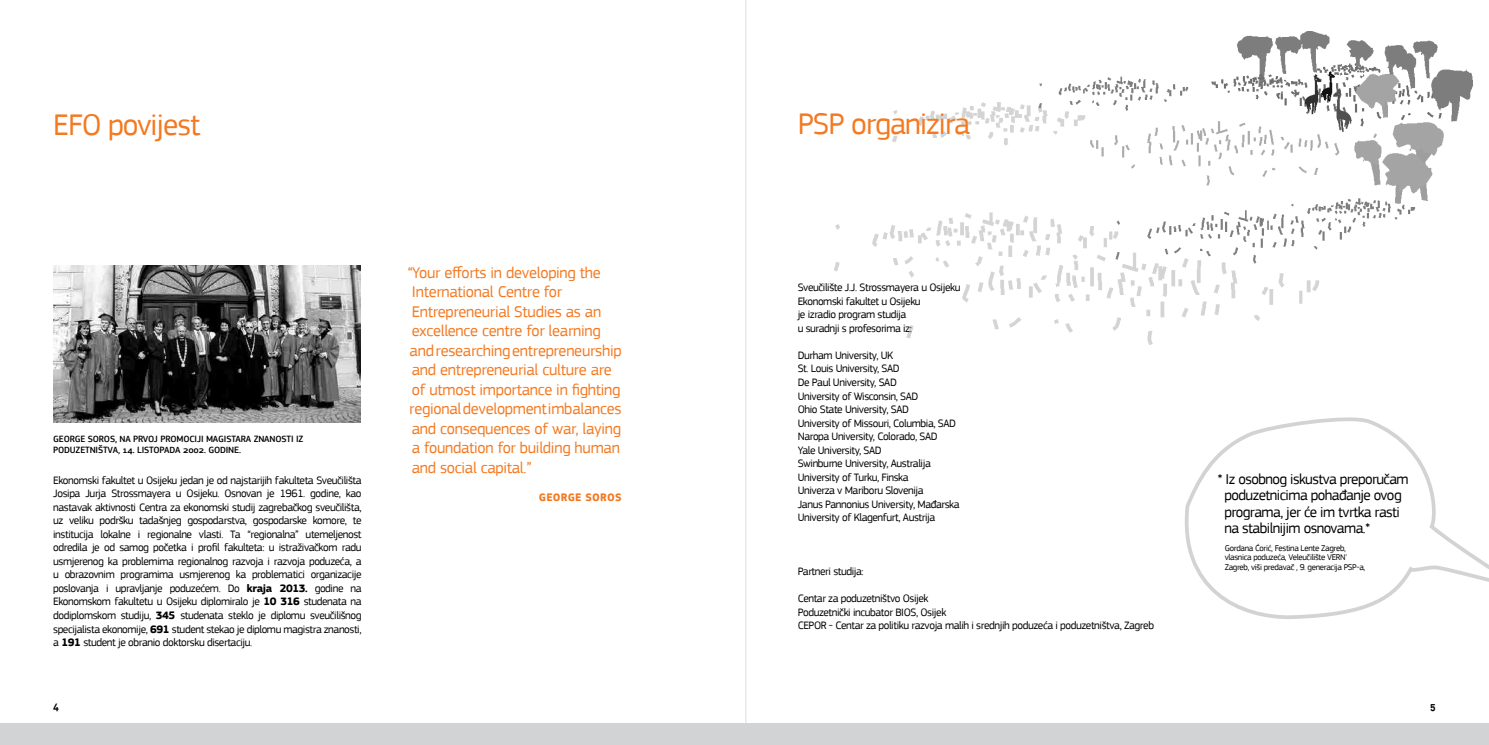
<style>
.page{position:relative;width:1489px;height:745px;background:#fff}
.page>*{position:absolute;margin:0;border:0;box-sizing:border-box;transform-origin:0 0}
.t1{font:31.25px "PF Square Sans Pro";letter-spacing:-.03em;color:#f47920}
.t2{font:16.25px/19.5px "PF Square Sans Pro";letter-spacing:-.015em;color:#f47920}
.t3{font:15px/16.2px "PF Square Sans Pro";letter-spacing:-.035em;color:#000}
.t4{font:11.25px/13.5px "PF Square Sans Pro";letter-spacing:-.035em;color:#000}
.t5{font:700 11.25px "PF Square Sans Pro";letter-spacing:.02em;color:#f47920}
.t6{font:700 10px "DIN Alternate";color:#000}
.t7{font:500 9.38px/11.2px "PF Square Sans Pro";letter-spacing:-.015em;color:#000}
.t8{font:8.75px/9.4px "PF Square Sans Pro";letter-spacing:-.035em;color:#000}
.s1{font-weight:700}
</style>
<div class="page">
<hr style="left:745px;top:0;width:1px;height:744px;background:#dcddde">
<div style="left:744px;top:723px;width:744px;height:21px;background:#d1d3d4"></div>
<div style="left:0;top:723px;width:744px;height:21px;background:#d1d3d4"></div>
<img style="left:834px;top:32px;width:638px;height:312px">
<img style="left:54px;top:265px;width:307px;height:157px">
<svg style="left:1185px;top:417px;width:303px;height:202px"></svg>
<h1 class="t1" style="left:53px;top:107px;width:149px">EFO povijest</h1>
<h1 class="t1" style="left:797px;top:105px;width:174px">PSP organizira</h1>
<p class="t7" style="left:53px;top:433px;width:252px">GEORGE SOROS, NA PRVOJ PROMOCIJI MAGISTARA ZNANOSTI IZ<br>PODUZETNIŠTVA, 14. LISTOPADA 2002. GODINE.</p>
<p class="t4" style="left:53px;top:473px;width:310px;text-align:justify">Ekonomski fakultet u Osijeku jedan je od najstarijih fakulteta Sveučilišta Josipa Jurja Strossmayera u Osijeku. Osnovan je 1961. godine, kao nastavak aktivnosti Centra za ekonomski studij zagrebačkog sveučilišta, uz veliku podršku tadašnjeg gospodarstva, gospodarske komore, te institucija lokalne i regionalne vlasti. Ta “regionalna” utemeljenost odredila je od samog početka i profil fakulteta: u istraživačkom radu usmjerenog ka problemima regionalnog razvoja i razvoja poduzeća, a u obrazovnim programima usmjerenog ka problematici organizacije poslovanja i upravljanje poduzećem. Do <span class="s1">KRAJA 2013.</span> godine na Ekonomskom fakultetu u Osijeku diplomiralo je <span class="s1">10 316</span> studenata na dodiplomskom studiju, <span class="s1">345</span> studenata steklo je diplomu sveučilišnog specijalista ekonomije, <span class="s1">691</span> student stekao je diplomu magistra znanosti, a <span class="s1">191</span> student je obranio doktorsku disertaciju.</p>
<p class="t2" style="left:407px;top:262px;width:215px">“Your efforts in developing the<br>International Centre for<br>Entrepreneurial Studies as an excellence centre for learning and researching entrepreneurship and entrepreneurial culture are of utmost importance in fighting regional development imbalances and consequences of war, laying a foundation for building human and social capital.”</p>
<p class="t5" style="left:539px;top:490px;width:83px">GEORGE SOROS</p>
<p class="t4" style="left:797px;top:281px;width:164px">Sveučilište J.J. Strossmayera u Osijeku<br>Ekonomski fakultet u Osijeku<br>je izradio program studija<br>u suradnji s profesorima iz:</p>
<p class="t4" style="left:797px;top:348px;width:163px">Durham University, UK<br>St. Louis University, SAD<br>De Paul University, SAD<br>University of Wisconsin, SAD<br>Ohio State University, SAD<br>University of Missouri, Columbia, SAD<br>Naropa University, Colorado, SAD<br>Yale University, SAD<br>Swinburne University, Australija<br>University of Turku, Finska<br>Univerza v Mariboru Slovenija<br>Janus Pannonius University, Mađarska<br>University of Klagenfurt, Austrija</p>
<p class="t4" style="left:797px;top:564px;width:68px">Partneri studija:</p>
<p class="t4" style="left:797px;top:591px;width:358px">Centar za poduzetništvo Osijek<br>Poduzetnički incubator BIOS, Osijek<br>CEPOR - Centar za politiku razvoja malih i srednjih poduzeća i poduzetništva, Zagreb</p>
<h3 class="t3" style="left:1224px;top:471px;width:186px;text-indent:-7px">* Iz osobnog iskustva preporučam poduzetnicima pohađanje ovog programa, jer će im tvrtka rasti na stabilnijim osnovama.*</h3>
<p class="t8" style="left:1224px;top:543px;width:142px">Gordana Ćorić, Festina Lente Zagreb, vlasnica poduzeća, Veleučilište VERN'<br>Zagreb, viši predavač , 9. generacija PSP-a,</p>
<p class="t6" style="left:53px;top:699px;width:7px">4</p>
<p class="t6" style="left:1430px;top:699px;width:7px">5</p>
</div>
